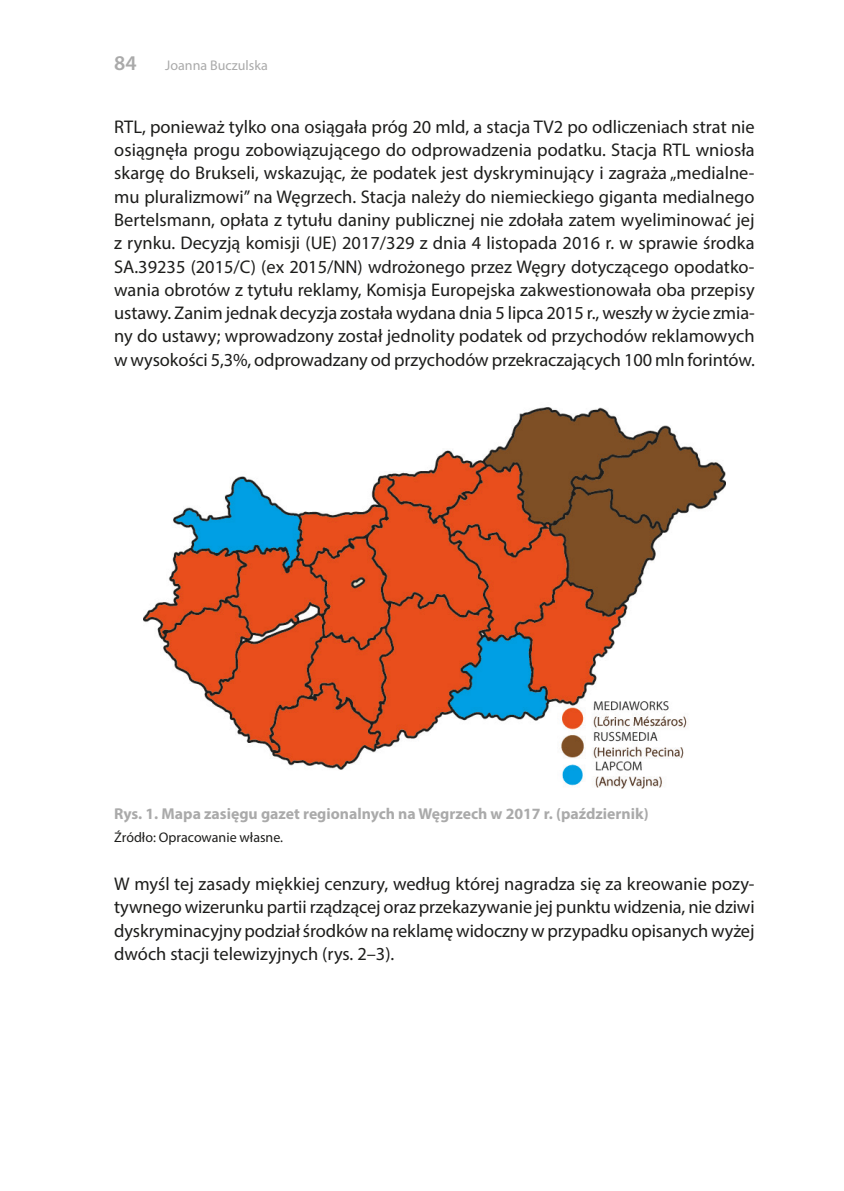
<style>
.page{position:relative;width:844px;height:1191px;background:#fff}
.page>*{position:absolute;margin:0;border:0;box-sizing:border-box;transform-origin:0 0}
.t1{font:600 21px "Myriad Pro";color:#aaa}
.t2{font:18.38px/23.3px "Myriad Pro";letter-spacing:-.005em;color:#1d1d1b;text-align:justify}
.t3{font:700 15.75px "Myriad Pro";color:#aaa}
.t4{font:14px "Myriad Pro";color:#1d1d1b}
.t5{font:14px "Myriad Pro";color:#aaa}
</style>
<div class="page">
<img style="left:143px;top:407px;width:582px;height:381px">
<p class="t1" style="left:114px;top:50px;width:24px">84</p>
<p class="t5" style="left:165px;top:57px;width:104px">Joanna Buczulska</p>
<p class="t2" style="left:114px;top:115px;width:642px">RTL, ponieważ tylko ona osiągała próg 20 mld, a stacja TV2 po odliczeniach strat nie osiągnęła progu zobowiązującego do odprowadzenia podatku. Stacja RTL wniosła skargę do Brukseli, wskazując, że podatek jest dyskryminujący i zagraża „medialne&shy;mu pluralizmowi” na Węgrzech. Stacja należy do niemieckiego giganta medialnego Bertelsmann, opłata z tytułu daniny publicznej nie zdołała zatem wyeliminować jej z rynku. Decyzją komisji (UE) 2017/329 z dnia 4 listopada 2016 r. w sprawie środka SA.39235 (2015/C) (ex 2015/NN) wdrożonego przez Węgry dotyczącego opodatko&shy;wania obrotów z tytułu reklamy, Komisja Europejska zakwestionowała oba przepisy ustawy. Zanim jednak decyzja została wydana dnia 5 lipca 2015 r., weszły w życie zmia&shy;ny do ustawy; wprowadzony został jednolity podatek od przychodów reklamowych w wysokości 5,3%, odprowadzany od przychodów przekraczających 100 mln forintów.</p>
<p class="t3" style="left:114px;top:804px;width:535px">Rys. 1. Mapa zasięgu gazet regionalnych na Węgrzech w 2017 r. (październik)</p>
<p class="t4" style="left:114px;top:828px;width:170px">Źródło: Opracowanie własne.</p>
<p class="t2" style="left:114px;top:872px;width:641px">W myśl tej zasady miękkiej cenzury, według której nagradza się za kreowanie pozy&shy;tywnego wizerunku partii rządzącej oraz przekazywanie jej punktu widzenia, nie dziwi dyskryminacyjny podział środków na reklamę widoczny w przypadku opisanych wyżej dwóch stacji telewizyjnych (rys. 2–3).</p>
</div>
